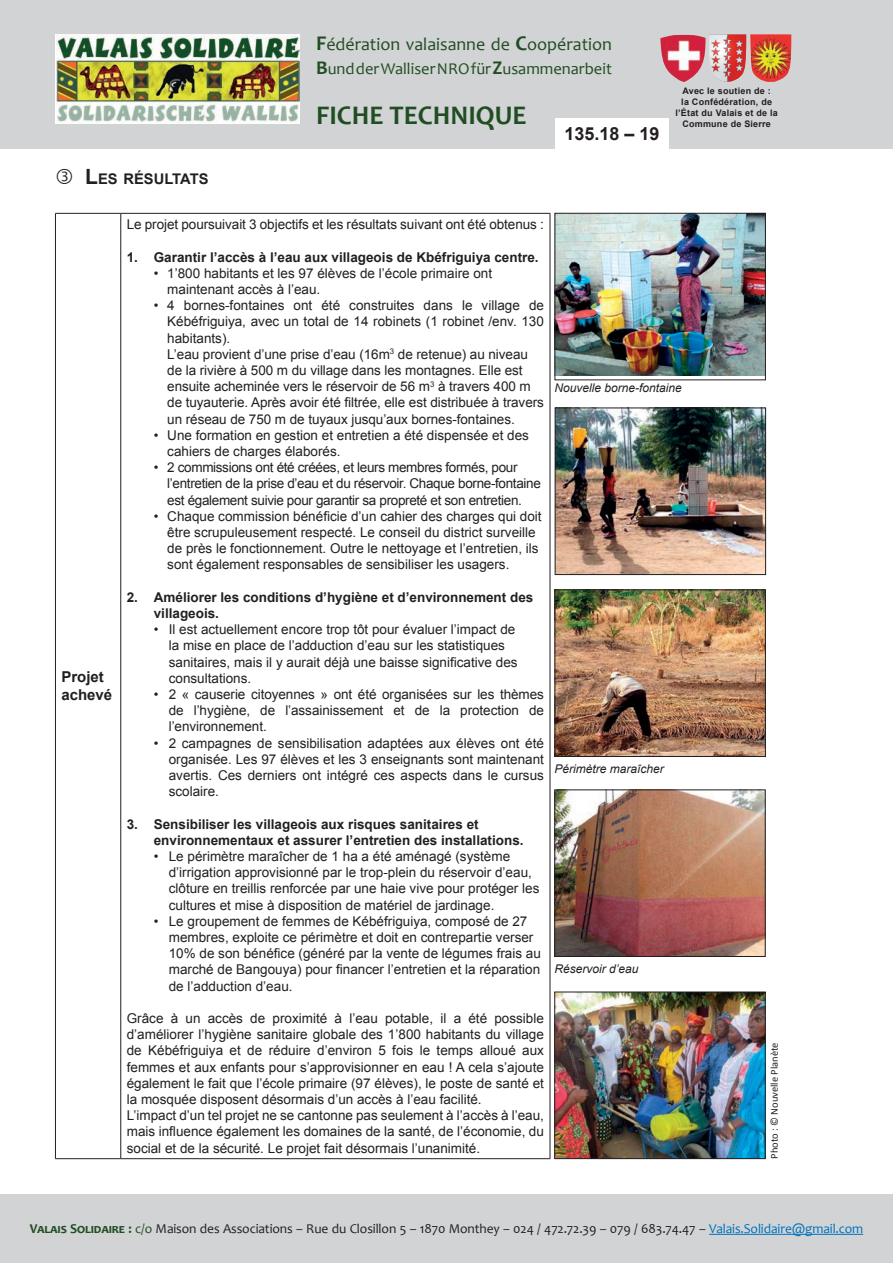
<style>
.page{position:relative;width:893px;height:1263px;background:#fff}
.page>*{position:absolute;margin:0;border:0;box-sizing:border-box;transform-origin:0 0}
.t1{font:700 27px "Candara";color:#214d22}
.t2{font:18px "Candara";color:#214d22}
.t3{font:700 18px "Arial";color:#231f20}
.t4{font:16.5px "Candara";color:#214d22}
.t5{font:700 15px/18px "Arial";color:#231f20}
.t6{font:700 14.7px "Arial";color:#231f20}
.t7{font:13.5px/16.2px "Arial";color:#231f20}
.t8{font:700 13.5px/16.2px "Arial";color:#231f20}
.t9{font:13.5px/16.2px "Arial";letter-spacing:-.025em;color:#231f20}
.t10{font:13.5px "Candara";letter-spacing:-.01em;color:#231f20}
.t11{font:italic 12px "Arial";color:#231f20}
.t12{font:10.5px "Calibri";color:#231f20}
.t13{font:700 9px/10.8px "Arial";letter-spacing:.025em;color:#231f20;text-align:center}
.s1{font-size:21px}
.s2{font-weight:700;font-size:21px}
.s3{font-weight:700;font-size:19.5px}
.s4{font-weight:700;color:#214d22}
.s5{color:#214d22}
.s6{color:#0072bc}
</style>
<div class="page">
<div style="left:0;top:0;width:893px;height:149px;background:#d1d3d5"></div>
<img style="left:57px;top:34px;width:243px;height:90px">
<img style="left:557px;top:215px;width:207px;height:161px">
<div style="left:555px;top:213px;width:211px;height:167px;border:1px solid #231f20"></div>
<img style="left:557px;top:792px;width:206px;height:163px">
<div style="left:555px;top:790px;width:210px;height:167px;border:1px solid #231f20"></div>
<img style="left:557px;top:994px;width:206px;height:163px">
<div style="left:555px;top:992px;width:210px;height:167px;border:1px solid #231f20"></div>
<img style="left:557px;top:592px;width:207px;height:163px">
<div style="left:555px;top:590px;width:211px;height:167px;border:1px solid #231f20"></div>
<img style="left:557px;top:410px;width:207px;height:163px">
<div style="left:555px;top:408px;width:211px;height:167px;border:1px solid #231f20"></div>
<div style="left:0;top:1195px;width:893px;height:68px;background:#d1d3d5"></div>
<hr style="left:709px;top:1234px;width:154px;height:1px;background:#0072bc">
<div style="left:555px;top:119px;width:114px;height:31px;background:#fff"></div>
<img style="left:660px;top:35px;width:45px;height:47px">
<img style="left:709px;top:34px;width:37px;height:48px">
<img style="left:750px;top:34px;width:41px;height:48px">
<hr style="left:55px;top:213px;width:66px;height:1px;background:#231f20">
<hr style="left:55px;top:214px;width:1px;height:944px;background:#231f20">
<hr style="left:121px;top:213px;width:429px;height:1px;background:#231f20">
<hr style="left:121px;top:214px;width:1px;height:944px;background:#231f20">
<hr style="left:550px;top:214px;width:1px;height:944px;background:#231f20">
<hr style="left:55px;top:1158px;width:66px;height:1px;background:#231f20">
<hr style="left:121px;top:1158px;width:429px;height:1px;background:#231f20">
<p class="t6" style="left:85px;top:169px;width:125px"><span class="s1">L</span>ES RÉSULTATS</p>
<h2 class="t2" style="left:316px;top:33px;width:297px"><span class="s2">F</span>édération valaisanne de <span class="s2">C</span>oopération</h2>
<p class="t4" style="left:316px;top:58px;width:297px"><span class="s3">B</span>und der Walliser NRO für <span class="s3">Z</span>usammenarbeit</p>
<h1 class="t1" style="left:316px;top:98px;width:212px">FICHE TECHNIQUE</h1>
<h2 class="t3" style="left:564px;top:122px;width:97px">135.18 – 19</h2>
<p class="t13" style="left:675px;top:86px;width:104px">Avec le soutien de :<br>la Confédération, de l’État du Valais et de la<br>Commune de Sierre</p>
<p class="t5" style="left:61px;top:669px;width:52px">Projet achevé</p>
<p class="t7" style="left:127px;top:216px;width:419px">Le projet poursuivait 3 objectifs et les résultats suivant ont été obtenus :</p>
<p class="t8" style="left:127px;top:249px;width:413px">1. Garantir l’accès à l’eau aux villageois de Kbéfriguiya centre.</p>
<p class="t7" style="left:167px;top:265px;width:326px;text-indent:-14px">• 1’800 habitants et les 97 élèves de l’école primaire ont maintenant accès à l’eau.</p>
<p class="t7" style="left:167px;top:297px;width:378px;text-indent:-13px">• 4 bornes-fontaines ont été construites dans le village de Kébéfriguiya, avec un total de 14 robinets (1 robinet /env. 130 habitants).<br>L’eau provient d’une prise d’eau (16m<sup>3</sup> de retenue) au niveau de la rivière à 500 m du village dans les montagnes. Elle est ensuite acheminée vers le réservoir de 56 m<sup>3</sup> à travers 400 m de tuyauterie. Après avoir été filtrée, elle est distribuée à travers un réseau de 750 m de tuyaux jusqu’aux bornes-fontaines.</p>
<p class="t7" style="left:167px;top:427px;width:363px;text-indent:-14px">• Une formation en gestion et entretien a été dispensée et des cahiers de charges élaborés.</p>
<p class="t9" style="left:167px;top:459px;width:375px;text-indent:-14px">• 2 commissions ont été créées, et leurs membres formés, pour l’entretien de la prise d’eau et du réservoir. Chaque borne-fontaine est également suivie pour garantir sa propreté et son entretien.</p>
<p class="t7" style="left:167px;top:508px;width:376px;text-indent:-14px">• Chaque commission bénéficie d’un cahier des charges qui doit être scrupuleusement respecté. Le conseil du district surveille de près le fonctionnement. Outre le nettoyage et l’entretien, ils sont également responsables de sensibiliser les usagers.</p>
<p class="t8" style="left:154px;top:589px;width:381px;text-indent:-27px">2. Améliorer les conditions d’hygiène et d’environnement des villageois.</p>
<p class="t7" style="left:169px;top:621px;width:350px;text-indent:-15px">• Il est actuellement encore trop tôt pour évaluer l’impact de la mise en place de l’adduction d’eau sur les statistiques sanitaires, mais il y aurait déjà une baisse significative des consultations.</p>
<p class="t7" style="left:169px;top:686px;width:377px;text-align:justify;text-indent:-15px">• 2 « causerie citoyennes » ont été organisées sur les thèmes de l’hygiène, de l’assainissement et de la protection de l’environnement.</p>
<p class="t7" style="left:169px;top:735px;width:377px;text-align:justify;text-indent:-15px">• 2 campagnes de sensibilisation adaptées aux élèves ont été organisée. Les 97 élèves et les 3 enseignants sont maintenant avertis. Ces derniers ont intégré ces aspects dans le cursus scolaire.</p>
<p class="t8" style="left:154px;top:816px;width:371px;text-indent:-27px">3. Sensibiliser les villageois aux risques sanitaires et environnementaux et assurer l’entretien des installations.</p>
<p class="t7" style="left:169px;top:848px;width:372px;text-indent:-15px">• Le périmètre maraîcher de 1 ha a été aménagé (système d’irrigation approvisionné par le trop-plein du réservoir d’eau, clôture en treillis renforcée par une haie vive pour protéger les cultures et mise à disposition de matériel de jardinage.</p>
<p class="t7" style="left:169px;top:913px;width:374px;text-indent:-15px">• Le groupement de femmes de Kébéfriguiya, composé de 27 membres, exploite ce périmètre et doit en contrepartie verser 10% de son bénéfice (généré par la vente de légumes frais au marché de Bangouya) pour financer l’entretien et la réparation de l’adduction d’eau.</p>
<p class="t7" style="left:127px;top:1010px;width:419px">Grâce à un accès de proximité à l’eau potable, il a été possible d’améliorer l’hygiène sanitaire globale des 1’800 habitants du village de Kébéfriguiya et de réduire d’environ 5 fois le temps alloué aux femmes et aux enfants pour s’approvisionner en eau ! A cela s’ajoute également le fait que l’école primaire (97 élèves), le poste de santé et la mosquée disposent désormais d’un accès à l’eau facilité.<br>L’impact d’un tel projet ne se cantonne pas seulement à l’accès à l’eau, mais influence également les domaines de la santé, de l’économie, du social et de la sécurité. Le projet fait désormais l’unanimité.</p>
<p class="t11" style="left:555px;top:380px;width:129px">Nouvelle borne-fontaine</p>
<p class="t11" style="left:555px;top:761px;width:111px">Périmètre maraîcher</p>
<p class="t11" style="left:555px;top:961px;width:86px">Réservoir d’eau</p>
<p class="t12" style="left:768px;top:1159px;width:118px;rotate:-90deg">Photo : © Nouvelle Planète</p>
<p class="t10" style="left:30px;top:1220px;width:835px"><span class="s4">Valais Solidaire :</span> <span class="s5">c/o</span> Maison des Associations – Rue du Closillon 5 – 1870 Monthey – 024 / 472.72.39 – 079 / 683.74.47 – <span class="s6">Valais.Solidaire@gmail.com</span></p>
</div>
